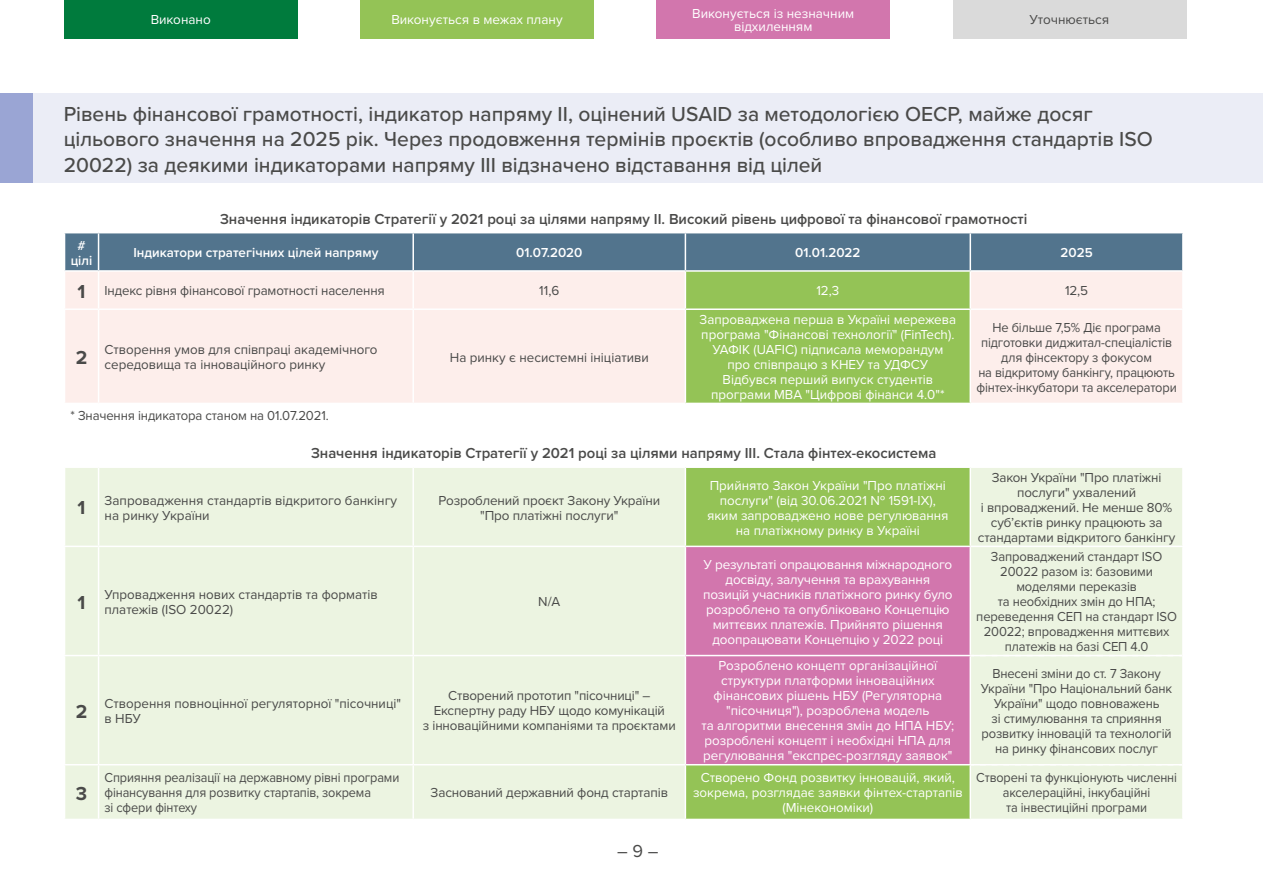
<style>
.page{position:relative;width:1263px;height:893px;background:#fff}
.page>*{position:absolute;margin:0;border:0;box-sizing:border-box;transform-origin:0 0}
.t1{font:500 21px/25.2px "Proxima Nova";color:#4a4a49}
.t2{font:700 19.5px "Proxima Nova";color:#4a4a49}
.t3{font:18px "Proxima Nova";color:#4a4a49}
.t4{font:600 15px "Proxima Nova";color:#4a4a49}
.t5{font:13.5px/15px "Proxima Nova";color:#fff;text-align:center}
.t6{font:13.5px/15px "Proxima Nova";letter-spacing:-.01em;color:#4a4a49}
.t7{font:13.5px/15px "Proxima Nova";letter-spacing:-.01em;color:#4a4a49;text-align:center;scale:.96 1}
.t8{font:13.5px/15px "Proxima Nova";letter-spacing:-.01em;color:#4a4a49;scale:.94 1}
.t9{font:13.5px/15px "Proxima Nova";letter-spacing:-.01em;color:#4a4a49;text-align:center;scale:.95 1}
.t10{font:600 13.5px/15px "Proxima Nova";color:#fff;text-align:center}
.s1{font-weight:700;font-size:19.5px}
</style>
<div class="page">
<div style="left:65px;top:272px;width:1117px;height:131px;background:#fdeeeb"></div>
<div style="left:686px;top:272px;width:283px;height:36px;background:#94c356"></div>
<div style="left:686px;top:310px;width:283px;height:93px;background:#94c356"></div>
<svg style="left:65px;top:468px;width:1117px;height:351px;background:#e2eed1"></svg>
<div style="left:686px;top:547px;width:283px;height:217px;background:#d276ad"></div>
<hr style="left:971px;top:655px;width:211px;height:1px;background:#fff">
<hr style="left:971px;top:764px;width:211px;height:1px;background:#fff">
<div style="left:65px;top:233px;width:1117px;height:37px;background:#52748d"></div>
<hr style="left:98px;top:233px;width:1px;height:37px;background:#fff">
<hr style="left:412px;top:233px;width:2px;height:37px;background:#fff">
<hr style="left:685px;top:233px;width:1px;height:37px;background:#fff">
<hr style="left:969px;top:233px;width:2px;height:37px;background:#fff">
<hr style="left:98px;top:272px;width:1px;height:36px;background:#fff">
<hr style="left:412px;top:272px;width:2px;height:36px;background:#fff">
<hr style="left:685px;top:272px;width:1px;height:36px;background:#fff">
<hr style="left:969px;top:272px;width:2px;height:36px;background:#fff">
<hr style="left:64px;top:308px;width:35px;height:2px;background:#fff">
<hr style="left:99px;top:308px;width:314px;height:2px;background:#fff">
<hr style="left:98px;top:310px;width:1px;height:93px;background:#fff">
<hr style="left:413px;top:308px;width:272px;height:2px;background:#fff">
<hr style="left:412px;top:310px;width:2px;height:93px;background:#fff">
<hr style="left:685px;top:308px;width:285px;height:2px;background:#fff">
<hr style="left:685px;top:310px;width:1px;height:93px;background:#fff">
<hr style="left:969px;top:310px;width:2px;height:93px;background:#fff">
<hr style="left:98px;top:468px;width:1px;height:78px;background:#fff">
<hr style="left:412px;top:468px;width:2px;height:78px;background:#fff">
<hr style="left:685px;top:468px;width:1px;height:78px;background:#fff">
<hr style="left:969px;top:468px;width:2px;height:78px;background:#fff">
<hr style="left:64px;top:546px;width:35px;height:1px;background:#fff">
<hr style="left:99px;top:546px;width:314px;height:1px;background:#fff">
<hr style="left:98px;top:547px;width:1px;height:108px;background:#fff">
<hr style="left:413px;top:546px;width:272px;height:1px;background:#fff">
<hr style="left:412px;top:547px;width:2px;height:108px;background:#fff">
<hr style="left:685px;top:546px;width:285px;height:1px;background:#fff">
<hr style="left:685px;top:547px;width:1px;height:108px;background:#fff">
<hr style="left:970px;top:546px;width:214px;height:1px;background:#fff">
<hr style="left:969px;top:547px;width:2px;height:108px;background:#fff">
<hr style="left:64px;top:655px;width:35px;height:1px;background:#fff">
<hr style="left:99px;top:655px;width:314px;height:1px;background:#fff">
<hr style="left:98px;top:656px;width:1px;height:108px;background:#fff">
<hr style="left:413px;top:655px;width:272px;height:1px;background:#fff">
<hr style="left:412px;top:656px;width:2px;height:108px;background:#fff">
<hr style="left:685px;top:655px;width:286px;height:1px;background:#fff">
<hr style="left:685px;top:656px;width:1px;height:108px;background:#fff">
<hr style="left:969px;top:656px;width:2px;height:108px;background:#fff">
<hr style="left:64px;top:764px;width:35px;height:1px;background:#fff">
<hr style="left:99px;top:764px;width:314px;height:1px;background:#fff">
<hr style="left:98px;top:765px;width:1px;height:54px;background:#fff">
<hr style="left:413px;top:764px;width:272px;height:1px;background:#fff">
<hr style="left:412px;top:765px;width:2px;height:54px;background:#fff">
<hr style="left:685px;top:764px;width:286px;height:1px;background:#fff">
<hr style="left:685px;top:765px;width:1px;height:54px;background:#fff">
<hr style="left:969px;top:765px;width:2px;height:54px;background:#fff">
<hr style="left:970px;top:308px;width:214px;height:2px;background:#fff">
<div style="left:0;top:94px;width:1263px;height:89px;background:#ebedf6"></div>
<div style="left:0;top:94px;width:33px;height:89px;background:#9aa5d4"></div>
<div style="left:952px;top:0;width:234px;height:38px;background:#dadada"></div>
<div style="left:656px;top:0;width:234px;height:38px;background:#d276ad"></div>
<div style="left:360px;top:0;width:234px;height:38px;background:#94c356"></div>
<div style="left:64px;top:0;width:234px;height:38px;background:#007b3d"></div>
<p class="t5" style="left:151px;top:12px;width:62px">Виконано</p>
<p class="t5" style="left:391px;top:12px;width:173px">Виконується в межах плану</p>
<p class="t5" style="left:692px;top:7px;width:163px;line-height:13.5px">Виконується із незначним відхиленням</p>
<p class="t6" style="left:1030px;top:12px;width:81px">Уточнюється</p>
<p class="t1" style="left:64px;top:102px;width:1091px">Рівень фінансової грамотності, індикатор напряму II, оцінений USAID за методологією ОЕСР, майже досяг цільового значення на 2025 рік. Через продовження термінів проєктів (особливо впровадження стандартів ISO<br>20022) за деякими індикаторами напряму III відзначено відставання від цілей</p>
<p class="t4" style="left:220px;top:210px;width:809px">Значення індикаторів Стратегії у 2021 році за цілями напряму II. Високий рівень цифрової та фінансової грамотності</p>
<p class="t10" style="left:71px;top:238px;width:23px"># цілі</p>
<p class="t10" style="left:133px;top:245px;width:246px">Індикатори стратегічних цілей напряму</p>
<p class="t10" style="left:516px;top:245px;width:68px">01.07.2020</p>
<p class="t10" style="left:795px;top:245px;width:67px">01.01.2022</p>
<p class="t10" style="left:1060px;top:245px;width:34px">2025</p>
<p class="t6" style="left:78px;top:284px;width:309px"><span class="s1">1</span> Індекс рівня фінансової грамотності населення</p>
<p class="t6" style="left:539px;top:284px;width:22px">11,6</p>
<p class="t5" style="left:816px;top:284px;width:24px">12,3</p>
<p class="t6" style="left:1065px;top:284px;width:25px">12,5</p>
<h2 class="t2" style="left:76px;top:346px;width:13px">2</h2>
<p class="t6" style="left:105px;top:342px;width:274px">Створення умов для співпраці академічного середовища та інноваційного ринку</p>
<p class="t6" style="left:450px;top:350px;width:200px">На ринку є несистемні ініціативи</p>
<p class="t5" style="left:700px;top:312px;width:258px">Запроваджена перша в Україні мережева програма "Фінансові технології" (FinTech).<br>УАФІК (UAFIC) підписала меморандум про співпрацю з КНЕУ та УДФСУ Відбувся перший випуск студентів програми MBA "Цифрові фінанси 4.0"*</p>
<p class="t9" style="left:976px;top:320px;width:212px">Не більше 7,5% Діє програма підготовки диджитал-спеціалістів для фінсектору з фокусом<br>на відкритому банкінгу, працюють фінтех-інкубатори та акселератори</p>
<p class="t6" style="left:70px;top:408px;width:260px">* Значення індикатора станом на 01.07.2021.</p>
<p class="t4" style="left:311px;top:444px;width:627px">Значення індикаторів Стратегії у 2021 році за цілями напряму III. Стала фінтех-екосистема</p>
<h2 class="t2" style="left:78px;top:496px;width:9px">1</h2>
<p class="t6" style="left:105px;top:493px;width:294px">Запровадження стандартів відкритого банкінгу на ринку України</p>
<p class="t6" style="left:438px;top:493px;width:223px;text-align:center">Розроблений проєкт Закону України "Про платіжні послуги"</p>
<h2 class="t2" style="left:78px;top:590px;width:9px">1</h2>
<p class="t6" style="left:105px;top:587px;width:275px">Упровадження нових стандартів та форматів платежів (ISO 20022)</p>
<p class="t6" style="left:538px;top:595px;width:24px">N/A</p>
<h2 class="t2" style="left:76px;top:700px;width:13px">2</h2>
<p class="t6" style="left:105px;top:696px;width:298px">Створення повноцінної регуляторної "пісочниці" в НБУ</p>
<p class="t6" style="left:423px;top:689px;width:254px;text-align:center">Створений прототип "пісочниці" –<br>Експертну раду НБУ щодо комунікацій<br>з інноваційними компаніями та проєктами</p>
<h2 class="t2" style="left:76px;top:782px;width:13px">3</h2>
<p class="t8" style="left:105px;top:771px;width:315px">Сприяння реалізації на державному рівні програми фінансування для розвитку стартапів, зокрема<br>зі сфери фінтеху</p>
<p class="t6" style="left:431px;top:786px;width:239px">Заснований державний фонд стартапів</p>
<h3 class="t3" style="left:617px;top:840px;width:43px">– 9 –</h3>
<p class="t5" style="left:707px;top:478px;width:243px">Прийнято Закон України "Про платіжні послуги" (від 30.06.2021 № 1591-IX), яким запроваджено нове регулювання на платіжному ринку в Україні</p>
<p class="t6" style="left:978px;top:470px;width:199px;text-align:center">Закон України "Про платіжні послуги" ухвалений<br>і впроваджений. Не менше 80% суб’єктів ринку працюють за стандартами відкритого банкінгу</p>
<p class="t5" style="left:703px;top:557px;width:251px">У результаті опрацювання міжнародного досвіду, залучення та врахування позицій учасників платіжного ринку було розроблено та опубліковано Концепцію миттєвих платежів. Прийнято рішення доопрацювати Концепцію у 2022 році</p>
<p class="t7" style="left:976px;top:550px;width:210px">Запроваджений стандарт ISO<br>20022 разом із: базовими моделями переказів<br>та необхідних змін до НПА; переведення СЕП на стандарт ISO<br>20022; впровадження миттєвих платежів на базі СЕП 4.0</p>
<p class="t5" style="left:701px;top:659px;width:254px">Розроблено концепт організаційної структури платформи інноваційних фінансових рішень НБУ (Регуляторна "пісочниця"), розроблена модель<br>та алгоритми внесення змін до НПА НБУ; розроблені концепт і необхідні НПА для регулювання "експрес-розгляду заявок"</p>
<p class="t7" style="left:981px;top:666px;width:201px">Внесені зміни до ст. 7 Закону<br>України "Про Національний банк<br>України" щодо повноважень<br>зі стимулювання та сприяння розвитку інновацій та технологій на ринку фінансових послуг</p>
<p class="t5" style="left:693px;top:771px;width:271px">Створено Фонд розвитку інновацій, який, зокрема, розглядає заявки фінтех-стартапів (Мінекономіки)</p>
<p class="t8" style="left:976px;top:771px;width:215px;text-align:center">Створені та функціонують численні акселераційні, інкубаційні<br>та інвестиційні програми</p>
</div>
